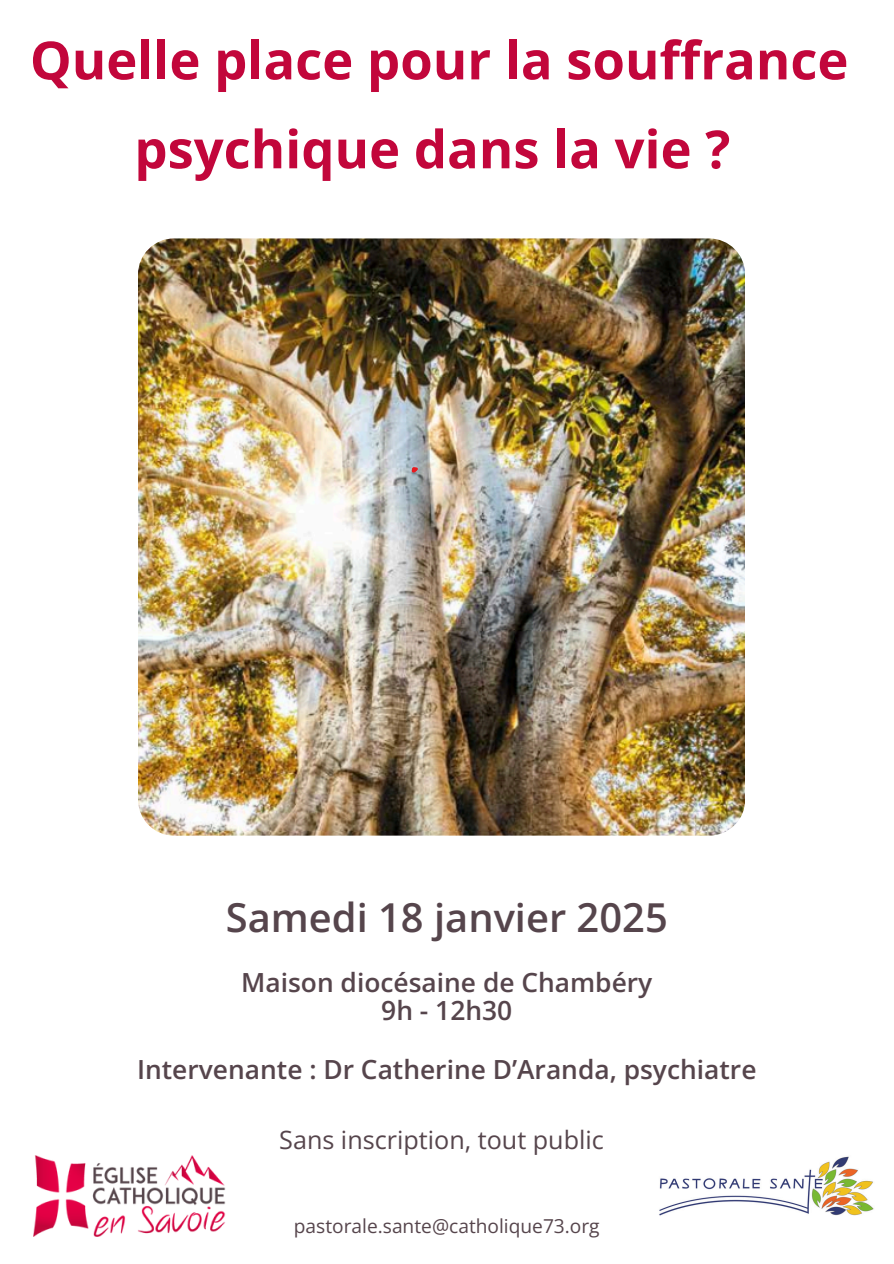
<style>
.page{position:relative;width:894px;height:1264px;background:#fff}
.page>*{position:absolute;margin:0;border:0;box-sizing:border-box;transform-origin:0 0}
.t1{font:700 52.5px/88.8px "Open Sans";color:#c2063b;text-align:center}
.t2{font:600 39.9px "Open Sans";color:#56454c}
.t3{font:600 26.4px/28.2px "Open Sans";color:#56454c;text-align:center}
.t4{font:25.2px "Open Sans";color:#56454c}
.t5{font:19.2px "Open Sans";color:#56454c}
</style>
<div class="page">
<img style="left:138px;top:238px;width:606px;height:597px;border-radius:36px">
<img style="left:659px;top:1156px;width:215px;height:60px">
<svg style="left:411px;top:467px;width:7px;height:5px"></svg>
<img style="left:34px;top:1155px;width:191px;height:81px">
<p class="t1" style="left:30px;top:15px;width:819px">Quelle place pour la souffrance psychique dans la vie ?</p>
<h3 class="t2" style="left:226px;top:889px;width:443px">Samedi 18 janvier 2025</h3>
<h4 class="t3" style="left:241px;top:967px;width:412px">Maison diocésaine de Chambéry<br>9h - 12h30</h4>
<p class="t3" style="left:137px;top:1055px;width:620px">Intervenante : Dr Catherine D’Aranda, psychiatre</p>
<h3 class="t4" style="left:279px;top:1121px;width:326px">Sans inscription, tout public</h3>
<p class="t5" style="left:294px;top:1211px;width:307px">pastorale.sante@catholique73.org</p>
</div>
